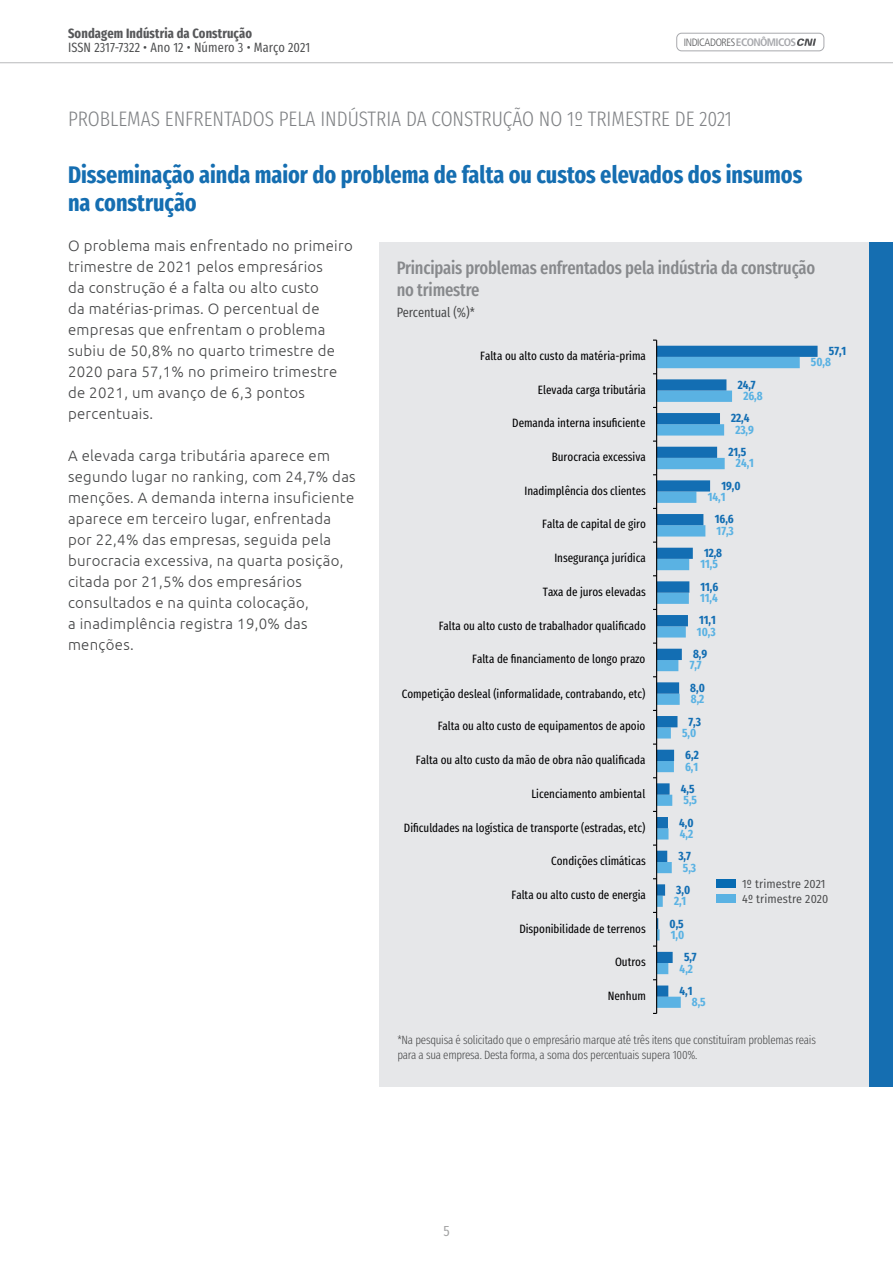
<style>
.page{position:relative;width:893px;height:1263px;background:#fff}
.page>*{position:absolute;margin:0;border:0;box-sizing:border-box;transform-origin:0 0}
.Titulo_da_capa{font:700 24px/28.5px "Fira Sans Compressed";color:#156eb1}
.t1{font:300 21px "Fira Sans Compressed";color:#808285}
.Titulo_do_grafico{font:500 18px/22.5px "Fira Sans Compressed";letter-spacing:-.01em;color:#87898c}
.Texto_corrido{font:300 15px/21px "Ubuntu";letter-spacing:.02em;color:#454647}
.t2{font:15px "Fira Sans Compressed";color:#454647}
.t3{font:13.5px "Fira Sans Compressed";letter-spacing:.01em;color:#4b4c4d}
.t4{font:700 13.5px "Fira Sans Compressed";letter-spacing:.01em;color:#57585a}
.Subtitulo_do_grafico{font:13.5px "Fira Sans Compressed";color:#454647}
.t5{font:12px "Fira Sans Compressed";color:#000001}
.t6{font:300 12px/15px "Fira Sans Compressed";letter-spacing:-.02em;color:#454647}
.t7{font:700 12px "Fira Sans Compressed";color:#5ab2e3}
.t8{font:700 12px "Fira Sans Compressed";color:#136eb3}
.Grafico_legenda{font:12px "Fira Sans Condensed";letter-spacing:.01em;color:#454647}
.t9{font:300 condensed 10.65px "Frutiger LT Pro";letter-spacing:-.035em;color:#57585a}
.s1{font-weight:700;font-size:10.8px;color:#a8a9ad}
.s2{font-family:"Fira Sans Compressed"}
</style>
<div class="page">
<hr style="left:0;top:62px;width:893px;height:1px;background:#808285">
<div style="left:676px;top:33px;width:148px;height:18px;border:1px solid #a8a9ad;border-radius:5px"></div>
<svg style="left:797px;top:39px;width:19px;height:7px"></svg>
<div style="left:379px;top:242px;width:514px;height:844px;background:#e6e7e9"></div>
<svg style="left:657px;top:346px;width:161px;height:651px"></svg>
<hr style="left:656px;top:340px;width:1px;height:673px;background:#000001">
<div style="left:870px;top:242px;width:23px;height:844px;background:#156eb1"></div>
<div style="left:716px;top:879px;width:20px;height:8px;background:#076bb2"></div>
<div style="left:716px;top:894px;width:20px;height:8px;background:#5ab2e3"></div>
<p class="t4" style="left:68px;top:22px;width:186px">Sondagem Indústria da Construção</p>
<p class="t3" style="left:68px;top:37px;width:244px">ISSN 2317-7322 • Ano 12 • Número 3 • Março 2021</p>
<p class="t9" style="left:684px;top:36px;width:114px">INDICADORES<span class="s1">ECONÔMICOS</span></p>
<p class="t1" style="left:68px;top:104px;width:665px">PROBLEMAS ENFRENTADOS PELA INDÚSTRIA DA CONSTRUÇÃO NO 1º TRIMESTRE DE 2021</p>
<p class="Titulo_da_capa" style="left:68px;top:159px;width:736px">Disseminação ainda maior do problema de falta ou custos elevados dos insumos na construção</p>
<p class="Texto_corrido" style="left:68px;top:234px;width:286px">O problema mais enfrentado no primeiro trimestre de 2021 pelos empresários<br>da construção é a falta ou alto custo<br>da matérias-primas. O percentual de empresas que enfrentam o problema subiu de 50,8% no quarto trimestre de 2020 para 57,1% no primeiro trimestre de 2021, um avanço de 6,3 pontos percentuais.</p>
<p class="Texto_corrido" style="left:68px;top:444px;width:289px">A elevada carga tributária aparece em segundo lugar no ranking, com 24,7% das menções. A demanda interna insuficiente aparece em terceiro lugar, enfrentada por 22,4% das empresas, seguida pela burocracia excessiva, na quarta posição, citada por 21,5% dos empresários consultados e na quinta colocação,<br>a inadimplência registra 19,0% das menções.</p>
<p class="Titulo_do_grafico" style="left:397px;top:256px;width:420px">Principais problemas enfrentados pela indústria da construção no trimestre</p>
<p class="Subtitulo_do_grafico" style="left:397px;top:302px;width:80px">Percentual (%)*</p>
<p class="t5" style="left:480px;top:347px;width:167px">Falta ou alto custo da matéria-prima</p>
<p class="t8" style="left:829px;top:341px;width:19px">57,1</p>
<p class="t7" style="left:811px;top:352px;width:21px">50,8</p>
<p class="t5" style="left:538px;top:380px;width:110px">Elevada carga tributária</p>
<p class="t8" style="left:738px;top:375px;width:20px">24,7</p>
<p class="t7" style="left:743px;top:386px;width:21px">26,8</p>
<p class="t5" style="left:512px;top:414px;width:135px">Demanda interna insuficiente</p>
<p class="t8" style="left:731px;top:408px;width:20px">22,4</p>
<p class="t7" style="left:735px;top:420px;width:20px">23,9</p>
<p class="t5" style="left:552px;top:448px;width:95px">Burocracia excessiva</p>
<p class="t8" style="left:728px;top:442px;width:19px">21,5</p>
<p class="t7" style="left:736px;top:453px;width:20px">24,1</p>
<p class="t5" style="left:524px;top:481px;width:123px">Inadimplência dos clientes</p>
<p class="t8" style="left:721px;top:476px;width:21px">19,0</p>
<p class="t7" style="left:708px;top:487px;width:19px">14,1</p>
<p class="t5" style="left:542px;top:515px;width:105px">Falta de capital de giro</p>
<p class="t8" style="left:715px;top:509px;width:21px">16,6</p>
<p class="t7" style="left:717px;top:521px;width:19px">17,3</p>
<p class="t5" style="left:554px;top:549px;width:93px">Insegurança jurídica</p>
<p class="t8" style="left:704px;top:543px;width:20px">12,8</p>
<p class="t7" style="left:700px;top:554px;width:19px">11,5</p>
<p class="t5" style="left:543px;top:582px;width:105px">Taxa de juros elevadas</p>
<p class="t8" style="left:700px;top:577px;width:19px">11,6</p>
<p class="t7" style="left:700px;top:588px;width:19px">11,4</p>
<p class="t5" style="left:439px;top:617px;width:209px">Falta ou alto custo de trabalhador qualificado</p>
<p class="t8" style="left:699px;top:610px;width:18px">11,1</p>
<p class="t7" style="left:697px;top:622px;width:20px">10,3</p>
<p class="t5" style="left:472px;top:650px;width:175px">Falta de financiamento de longo prazo</p>
<p class="t8" style="left:693px;top:644px;width:16px">8,9</p>
<p class="t7" style="left:690px;top:655px;width:13px">7,7</p>
<p class="t5" style="left:402px;top:684px;width:245px">Competição desleal (informalidade, contrabando, etc)</p>
<p class="t8" style="left:690px;top:678px;width:16px">8,0</p>
<p class="t7" style="left:691px;top:689px;width:15px">8,2</p>
<p class="t5" style="left:438px;top:717px;width:209px">Falta ou alto custo de equipamentos de apoio</p>
<p class="t8" style="left:689px;top:711px;width:14px">7,3</p>
<p class="t7" style="left:682px;top:723px;width:16px">5,0</p>
<p class="t5" style="left:416px;top:751px;width:231px">Falta ou alto custo da mão de obra não qualificada</p>
<p class="t8" style="left:685px;top:745px;width:15px">6,2</p>
<p class="t7" style="left:685px;top:756px;width:15px">6,1</p>
<p class="t5" style="left:531px;top:784px;width:115px">Licenciamento ambiental</p>
<p class="t8" style="left:681px;top:779px;width:15px">4,5</p>
<p class="t7" style="left:684px;top:790px;width:15px">5,5</p>
<p class="t5" style="left:404px;top:818px;width:243px">Dificuldades na logística de transporte (estradas, etc)</p>
<p class="t8" style="left:679px;top:812px;width:16px">4,0</p>
<p class="t7" style="left:680px;top:824px;width:15px">4,2</p>
<p class="t5" style="left:551px;top:852px;width:96px">Condições climáticas</p>
<p class="t8" style="left:678px;top:846px;width:14px">3,7</p>
<p class="t7" style="left:683px;top:857px;width:15px">5,3</p>
<p class="t5" style="left:511px;top:885px;width:136px">Falta ou alto custo de energia</p>
<p class="t8" style="left:676px;top:880px;width:15px">3,0</p>
<p class="t7" style="left:674px;top:891px;width:14px">2,1</p>
<p class="Grafico_legenda" style="left:742px;top:874px;width:85px">1<span class="s2">º</span> trimestre 2021</p>
<p class="Grafico_legenda" style="left:742px;top:889px;width:88px">4<span class="s2">º</span> trimestre 2020</p>
<p class="t5" style="left:519px;top:919px;width:128px">Disponibilidade de terrenos</p>
<p class="t8" style="left:670px;top:913px;width:16px">0,5</p>
<p class="t7" style="left:671px;top:925px;width:15px">1,0</p>
<p class="t5" style="left:615px;top:953px;width:32px">Outros</p>
<p class="t8" style="left:684px;top:947px;width:14px">5,7</p>
<p class="t7" style="left:680px;top:958px;width:15px">4,2</p>
<p class="t5" style="left:608px;top:986px;width:40px">Nenhum</p>
<p class="t8" style="left:679px;top:981px;width:15px">4,1</p>
<p class="t7" style="left:692px;top:992px;width:15px">8,5</p>
<p class="t6" style="left:397px;top:1032px;width:420px">*Na pesquisa é solicitado que o empresário marque até três itens que constituíram problemas reais para a sua empresa. Desta forma, a soma dos percentuais supera 100%.</p>
<p class="t2" style="left:443px;top:1219px;width:8px">5</p>
</div>
